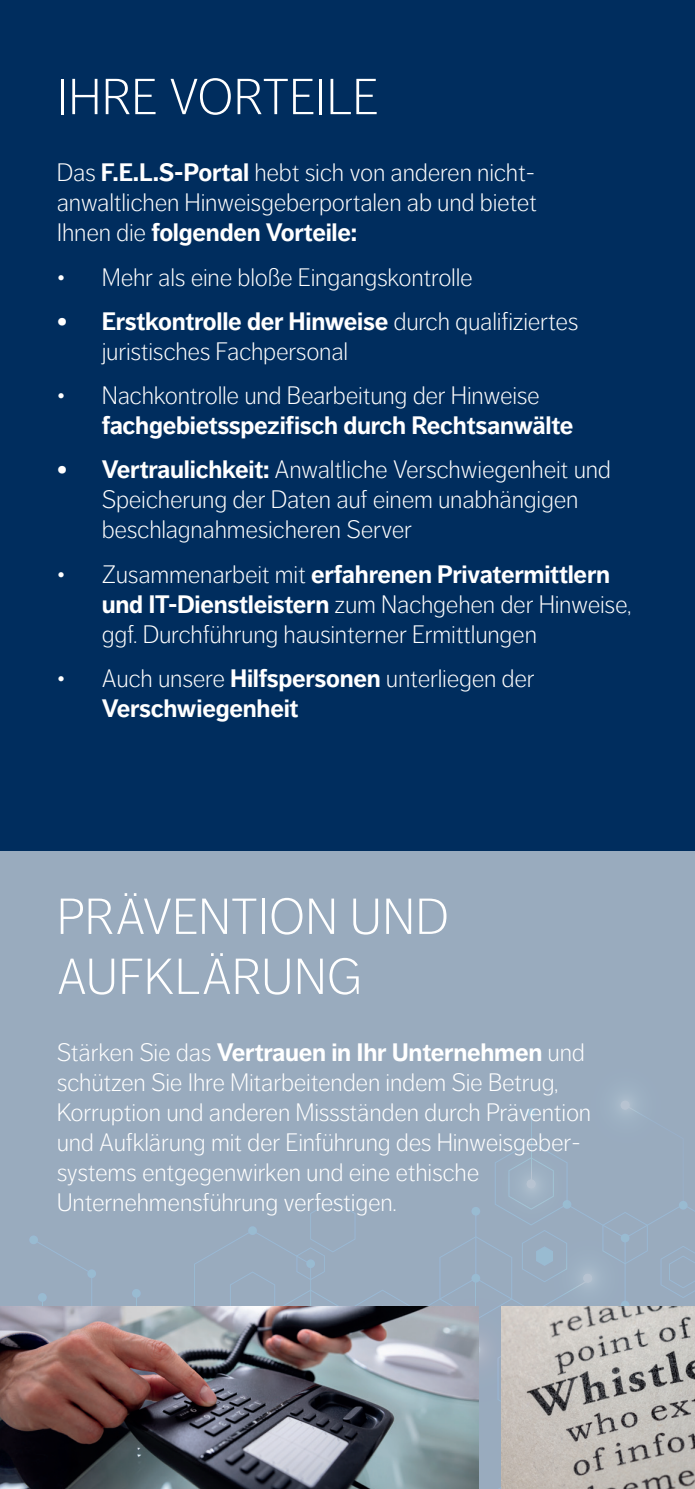
<style>
.page{position:relative;width:695px;height:1489px;background:#fff}
.page>*{position:absolute;margin:0;border:0;box-sizing:border-box;transform-origin:0 0}
.t1{font:300 50px/60px "Dagny Pro";letter-spacing:.005em;color:#fff}
.t2{font:300 25px/30px "Dagny Pro";letter-spacing:-.01em;color:#fff}
.t3{font:700 25px/30px "Dagny Pro";letter-spacing:-.01em;color:#fff}
.s1{font-weight:700}
.s2{font-weight:300}
</style>
<div class="page">
<div style="left:0;top:0;width:694px;height:850px;background:#002d5e"></div>
<div style="left:0;top:850px;width:694px;height:638px;background:#99abbe"></div>
<img style="left:0;top:1306px;width:478px;height:182px">
<img style="left:501px;top:1306px;width:193px;height:182px">
<h1 class="t1" style="left:57px;top:67px;width:323px">IHRE VORTEILE</h1>
<p class="t2" style="left:57px;top:158px;width:481px;text-align:justify">Das <span class="s1">F.E.L.S-Portal</span> hebt sich von anderen nicht&shy;anwaltlichen Hinweisgeberportalen ab und bietet Ihnen die <span class="s1">folgenden Vorteile:</span></p>
<p class="t2" style="left:57px;top:262px;width:417px">• Mehr als eine bloße Eingangskontrolle</p>
<p class="t2" style="left:102px;top:306px;width:478px;text-indent:-45px"><span class="s1">• Erstkontrolle der Hinweise</span> durch qualifiziertes juristisches Fachpersonal</p>
<p class="t2" style="left:57px;top:380px;width:484px">• Nachkontrolle und Bearbeitung der Hinweise</p>
<p class="t3" style="left:102px;top:410px;width:473px">fachgebietsspezifisch durch Rechtsanwälte</p>
<p class="t2" style="left:102px;top:455px;width:510px;text-indent:-45px"><span class="s1">• Vertraulichkeit:</span> Anwaltliche Verschwiegenheit und<br>Speicherung der Daten auf einem unabhängigen beschlagnahmesicheren Server</p>
<p class="t2" style="left:102px;top:559px;width:531px;text-indent:-45px">• Zusammenarbeit mit <span class="s1">erfahrenen Privatermittlern und IT-Dienstleistern</span> zum Nachgehen der Hinweise, ggf. Durchführung hausinterner Ermittlungen</p>
<p class="t3" style="left:102px;top:663px;width:434px;text-indent:-45px"><span class="s2">• Auch unsere</span> Hilfspersonen <span class="s2">unterliegen der<br></span>Verschwiegenheit</p>
<h1 class="t1" style="left:57px;top:887px;width:393px">PRÄVENTION UND<br>AUFKLÄRUNG</h1>
<p class="t2" style="left:57px;top:1037px;width:536px">Stärken Sie das <span class="s1">Vertrauen in Ihr Unternehmen</span> und schützen Sie Ihre Mitarbeitenden indem Sie Betrug, Korruption und anderen Missständen durch Prävention und Aufklärung mit der Einführung des Hinweisgeber&shy;systems entgegenwirken und eine ethische Unternehmensführung verfestigen.</p>
</div>
